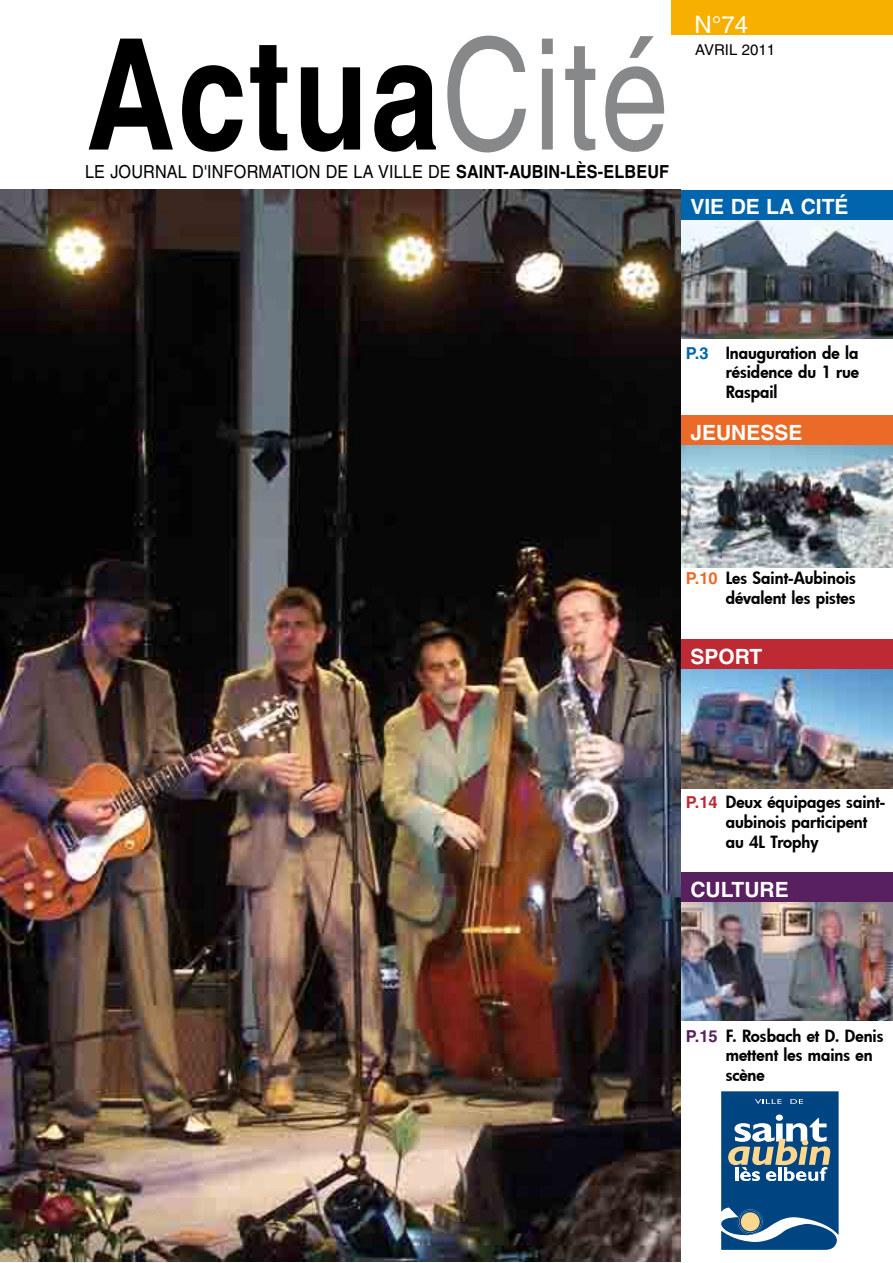
<style>
.page{position:relative;width:893px;height:1263px;background:#fff}
.page>*{position:absolute;margin:0;border:0;box-sizing:border-box;transform-origin:0 0}
.t1{font:700 154.5px "Helvetica";color:#000;scale:.8 1}
.t2{font:24px "Helvetica";color:#fff}
.t3{font:700 21px "Helvetica";color:#fff}
.t4{font:18px "Helvetica";letter-spacing:.01em;color:#000;scale:.9 1}
.t5{font:800 16.5px/19.8px "Futura";color:#000}
.t6{font:15px "Helvetica";color:#000}
.s1{font-weight:400;color:#87888a}
.s2{font-weight:700}
.s3{font-family:"Helvetica";font-weight:700;color:#0065ac}
.s4{font-family:"Helvetica";font-weight:700;color:#eb6a27}
.s5{font-family:"Helvetica";font-weight:700;color:#bd2a33}
.s6{font-family:"Helvetica";font-weight:700;color:#58205e}
</style>
<div class="page">
<img style="left:680px;top:220px;width:213px;height:119px">
<img style="left:680px;top:445px;width:213px;height:122px">
<img style="left:680px;top:669px;width:213px;height:119px">
<img style="left:680px;top:902px;width:213px;height:119px">
<div style="left:668px;top:190px;width:225px;height:30px;background:#0065ac"></div>
<div style="left:668px;top:415px;width:225px;height:30px;background:#eb6a27"></div>
<div style="left:668px;top:640px;width:225px;height:29px;background:#bd2a33"></div>
<div style="left:668px;top:872px;width:225px;height:30px;background:#58205e"></div>
<div style="left:672px;top:0;width:221px;height:35px;background:#f8b000"></div>
<svg style="left:721px;top:1091px;width:118px;height:159px;background:#3a6b94"></svg>
<img style="left:0;top:190px;width:680px;height:1071px">
<h1 class="t1" style="left:86px;top:1px;width:730px">ACTUA<span class="s1">CITÉ</span></h1>
<p class="t4" style="left:178px;top:161px;width:547px">L D'IN FORMATION DE LA VILLE DE <span class="s2">SAINT-AUBIN-LÈS-ELBEUF</span></p>
<p class="t4" style="left:85px;top:161px;width:91px">LE JOURNA</p>
<h2 class="t2" style="left:695px;top:11px;width:55px">N°74</h2>
<p class="t6" style="left:695px;top:41px;width:82px">AVRIL 2011</p>
<p class="t3" style="left:690px;top:194px;width:160px">VIE DE LA CITÉ</p>
<p class="t5" style="left:726px;top:342px;width:135px;text-align:justify;text-indent:-40px"><span class="s3">P.3</span> Inauguration de la résidence du 1 rue Raspail</p>
<p class="t3" style="left:690px;top:420px;width:114px">JEUNESSE</p>
<p class="t5" style="left:686px;top:568px;width:172px;text-align:right"><span class="s4">P.10</span> Les Saint-Aubinois dévalent les pistes</p>
<p class="t3" style="left:690px;top:644px;width:73px">SPORT</p>
<p class="t5" style="left:726px;top:792px;width:161px;text-indent:-40px"><span class="s5">P.14</span> Deux équipages saint&shy;aubinois participent au 4L Trophy</p>
<p class="t3" style="left:690px;top:876px;width:100px">CULTURE</p>
<p class="t5" style="left:726px;top:1025px;width:159px;text-indent:-40px"><span class="s6">P.15</span> F. Rosbach et D. Denis mettent les mains en scène</p>
</div>
